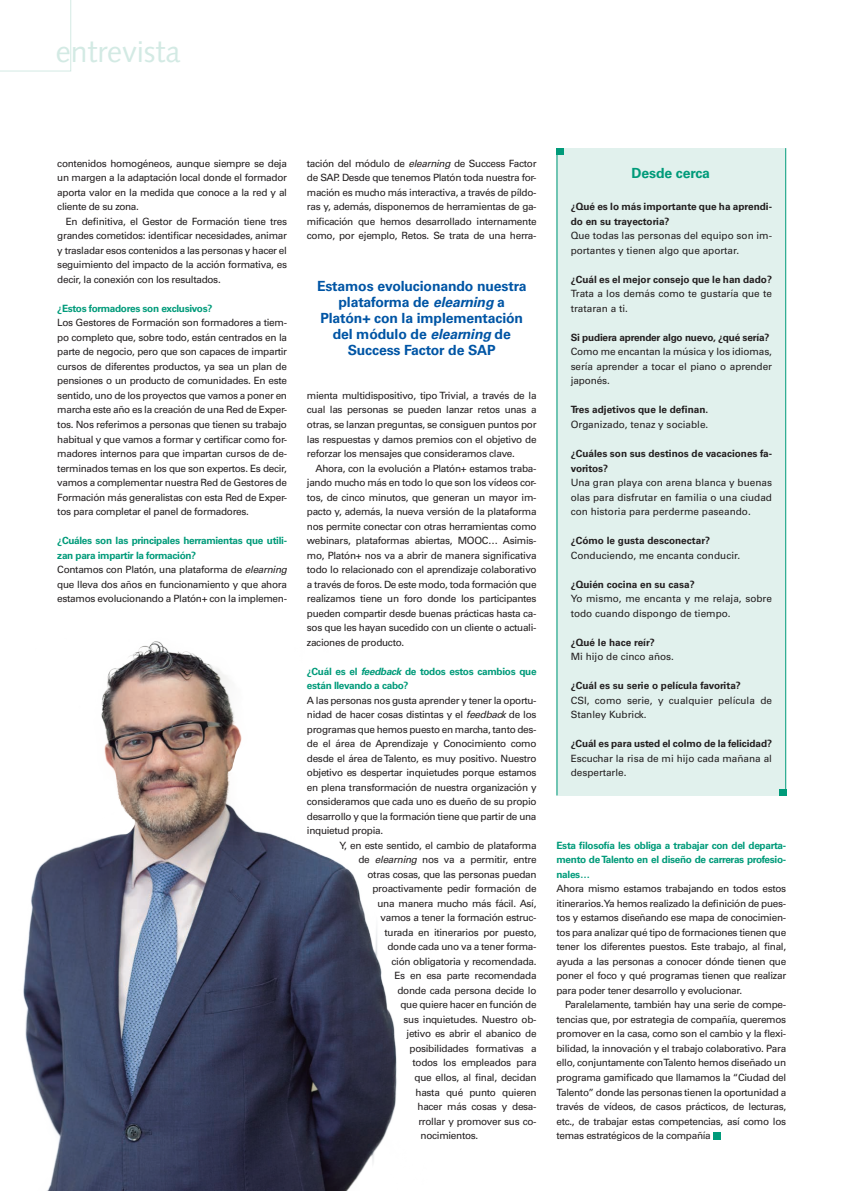
<style>
.page{position:relative;width:842px;height:1191px;background:#fff}
.page>*{position:absolute;margin:0;border:0;box-sizing:border-box;transform-origin:0 0}
.GEST_0_Seccio_següen{font:30px "Syntax LT";color:#d3eae4}
._1_Destacat{font:700 14px/16px "Univers LT";letter-spacing:-.01em;color:#0155a5;text-align:center}
.SEL_2_Despiece_Entre{font:700 14px "Univers LT";letter-spacing:-.01em;color:#009b7a}
._1_Text{font:10px/14.5px "Univers LT";letter-spacing:-.03em;color:#231f20;text-align:justify}
._1_Text_Sagnat{font:10px/14.5px "Univers LT";color:#231f20;text-align:justify}
._1_Text_Sagnat-2{font:700 10px/14.5px "Univers LT";color:#231f20}
.GEST_1_Pregunta{font:700 10px/14.5px "Univers LT";letter-spacing:-.03em;color:#009b7a}
._1_Text_Sagnat-3{font:700 10px "Univers LT";letter-spacing:-.02em;color:#231f20}
.s1{font-style:italic}
</style>
<div class="page">
<div style="left:713px;top:1131px;width:7px;height:7px;background:#009b7a"></div>
<div style="left:556px;top:148px;width:230px;height:647px;background:#e1f1ed"></div>
<div style="left:556px;top:148px;width:7px;height:7px;background:#009b7a"></div>
<hr style="left:785px;top:148px;width:1px;height:647px;background:#009b7a">
<hr style="left:556px;top:148px;width:1px;height:647px;background:#009b7a">
<div style="left:779px;top:788px;width:7px;height:7px;background:#009b7a"></div>
<img style="left:23px;top:641px;width:374px;height:549px">
<svg style="left:0;top:0;width:71px;height:71px"></svg>
<p class="GEST_0_Seccio_següen" style="left:56px;top:34px;width:126px">entrevista</p>
<p class="_1_Text" style="left:57px;top:156px;width:231px">contenidos homogéneos, aunque siempre se deja un margen a la adaptación local donde el formador aporta valor en la medida que conoce a la red y al cliente de su zona.</p>
<p class="_1_Text_Sagnat" style="left:57px;top:214px;width:231px;text-indent:8px">En definitiva, el Gestor de Formación tiene tres grandes cometidos: identificar necesidades, animar y trasladar esos contenidos a las personas y hacer el seguimiento del impacto de la acción formativa, es decir, la conexión con los resultados.</p>
<p class="GEST_1_Pregunta" style="left:57px;top:301px;width:157px">¿Estos formadores son exclusivos?</p>
<p class="_1_Text" style="left:57px;top:315px;width:231px">Los Gestores de Formación son formadores a tiem&shy;po completo que, sobre todo, están centrados en la parte de negocio, pero que son capaces de impartir cursos de diferentes productos, ya sea un plan de pensiones o un producto de comunidades. En este sentido, uno de los proyectos que vamos a poner en marcha este año es la creación de una Red de Exper&shy;tos. Nos referimos a personas que tienen su trabajo habitual y que vamos a formar y certificar como for&shy;madores internos para que impartan cursos de de&shy;terminados temas en los que son expertos. Es decir, vamos a complementar nuestra Red de Gestores de Formación más generalistas con esta Red de Exper&shy;tos para completar el panel de formadores.</p>
<p class="GEST_1_Pregunta" style="left:57px;top:533px;width:231px">¿Cuáles son las principales herramientas que utili&shy;zan para impartir la formación?</p>
<p class="_1_Text" style="left:57px;top:562px;width:231px">Contamos con Platón, una plataforma de <span class="s1">elearning </span>que lleva dos años en funcionamiento y que ahora estamos evolucionando a Platón+ con la implemen-</p>
<p class="_1_Text" style="left:307px;top:156px;width:231px">tación del módulo de <span class="s1">elearning</span> de Success Factor de SAP. Desde que tenemos Platón toda nuestra for&shy;mación es mucho más interactiva, a través de píldo&shy;ras y, además, disponemos de herramientas de ga&shy;mificación que hemos desarrollado internamente como, por ejemplo, Retos. Se trata de una herra-</p>
<p class="_1_Destacat" style="left:317px;top:278px;width:211px">Estamos evolucionando nuestra plataforma de <span class="s1">elearning</span> a<br>Platón+ con la implementación del módulo de <span class="s1">elearning</span> de<br>Success Factor de SAP</p>
<p class="_1_Text" style="left:307px;top:388px;width:231px">mienta multidispositivo, tipo Trivial, a través de la cual las personas se pueden lanzar retos unas a otras, se lanzan preguntas, se consiguen puntos por las respuestas y damos premios con el objetivo de reforzar los mensajes que consideramos clave.</p>
<p class="_1_Text_Sagnat" style="left:307px;top:460px;width:231px;text-indent:8px">Ahora, con la evolución a Platón+ estamos traba&shy;jando mucho más en todo lo que son los vídeos cor&shy;tos, de cinco minutos, que generan un mayor im&shy;pacto y, además, la nueva versión de la plataforma nos permite conectar con otras herramientas como webinars, plataformas abiertas, MOOC… Asimis&shy;mo, Platón+ nos va a abrir de manera significativa todo lo relacionado con el aprendizaje colaborativo a través de foros. De este modo, toda formación que realizamos tiene un foro donde los participantes pueden compartir desde buenas prácticas hasta ca&shy;sos que les hayan sucedido con un cliente o actuali&shy;zaciones de producto.</p>
<p class="GEST_1_Pregunta" style="left:307px;top:663px;width:231px">¿Cuál es el <span class="s1">feedback</span> de todos estos cambios que están llevando a cabo?</p>
<p class="_1_Text" style="left:307px;top:692px;width:231px">A las personas nos gusta aprender y tener la oportu&shy;nidad de hacer cosas distintas y el <span class="s1">feedback</span> de los programas que hemos puesto en marcha, tanto des&shy;de el área de Aprendizaje y Conocimiento como desde el área de Talento, es muy positivo. Nuestro objetivo es despertar inquietudes porque estamos en plena transformación de nuestra organización y consideramos que cada uno es dueño de su propio desarrollo y que la formación tiene que partir de una inquietud propia.</p>
<p class="_1_Text" style="left:339px;top:837px;width:199px">Y, en este sentido, el cambio de plataforma</p>
<p class="_1_Text" style="left:358px;top:852px;width:180px">de <span class="s1">elearning</span> nos va a permitir, entre</p>
<p class="_1_Text" style="left:367px;top:866px;width:171px">otras cosas, que las personas puedan</p>
<p class="_1_Text" style="left:372px;top:881px;width:166px">proactivamente pedir formación de</p>
<p class="_1_Text" style="left:377px;top:895px;width:160px">una manera mucho más fácil. Así,</p>
<p class="_1_Text" style="left:380px;top:910px;width:157px">vamos a tener la formación estruc-</p>
<p class="_1_Text" style="left:384px;top:924px;width:154px">turada en itinerarios por puesto,</p>
<p class="_1_Text" style="left:387px;top:939px;width:150px">donde cada uno va a tener forma-</p>
<p class="_1_Text" style="left:391px;top:953px;width:146px">ción obligatoria y recomendada.</p>
<p class="_1_Text" style="left:394px;top:968px;width:143px">Es en esa parte recomendada</p>
<p class="_1_Text" style="left:397px;top:982px;width:140px">donde cada persona decide lo</p>
<p class="_1_Text" style="left:400px;top:997px;width:138px">que quiere hacer en función de</p>
<p class="_1_Text" style="left:403px;top:1011px;width:134px">sus inquietudes. Nuestro ob-</p>
<p class="_1_Text" style="left:406px;top:1026px;width:131px">jetivo es abrir el abanico de</p>
<p class="_1_Text" style="left:409px;top:1040px;width:129px">posibilidades formativas a</p>
<p class="_1_Text" style="left:412px;top:1055px;width:126px">todos los empleados para</p>
<p class="_1_Text" style="left:414px;top:1069px;width:123px">que ellos, al final, decidan</p>
<p class="_1_Text" style="left:415px;top:1084px;width:122px">hasta qué punto quieren</p>
<p class="_1_Text" style="left:417px;top:1098px;width:120px">hacer más cosas y desa-</p>
<p class="_1_Text" style="left:418px;top:1113px;width:119px">rrollar y promover sus co-</p>
<p class="_1_Text" style="left:420px;top:1127px;width:59px">nocimientos.</p>
<p class="SEL_2_Despiece_Entre" style="left:631px;top:165px;width:80px">Desde cerca</p>
<p class="_1_Text_Sagnat-2" style="left:570px;top:199px;width:203px">¿Qué es lo más importante que ha aprendi&shy;do en su trayectoria?</p>
<p class="_1_Text_Sagnat" style="left:570px;top:228px;width:203px">Que todas las personas del equipo son im&shy;portantes y tienen algo que aportar.</p>
<p class="_1_Text_Sagnat-2" style="left:570px;top:272px;width:203px">¿Cuál es el mejor consejo que le han dado?</p>
<p class="_1_Text_Sagnat" style="left:570px;top:286px;width:203px">Trata a los demás como te gustaría que te trataran a ti.</p>
<p class="_1_Text_Sagnat-3" style="left:570px;top:331px;width:200px">Si pudiera aprender algo nuevo, ¿qué sería?</p>
<p class="_1_Text_Sagnat" style="left:570px;top:344px;width:203px">Como me encantan la música y los idiomas, sería aprender a tocar el piano o aprender japonés.</p>
<p class="_1_Text_Sagnat-2" style="left:570px;top:402px;width:139px">Tres adjetivos que le definan.</p>
<p class="_1_Text_Sagnat" style="left:570px;top:417px;width:139px">Organizado, tenaz y sociable.</p>
<p class="_1_Text_Sagnat-2" style="left:570px;top:446px;width:203px">¿Cuáles son sus destinos de vacaciones fa&shy;voritos?</p>
<p class="_1_Text_Sagnat" style="left:570px;top:475px;width:203px">Una gran playa con arena blanca y buenas olas para disfrutar en familia o una ciudad con historia para perderme paseando.</p>
<p class="_1_Text_Sagnat-2" style="left:570px;top:533px;width:141px">¿Cómo le gusta desconectar?</p>
<p class="_1_Text_Sagnat" style="left:570px;top:547px;width:171px">Conduciendo, me encanta conducir.</p>
<p class="_1_Text_Sagnat-2" style="left:570px;top:576px;width:125px">¿Quién cocina en su casa?</p>
<p class="_1_Text_Sagnat" style="left:570px;top:591px;width:203px">Yo mismo, me encanta y me relaja, sobre todo cuando dispongo de tiempo.</p>
<p class="_1_Text_Sagnat-2" style="left:570px;top:634px;width:86px">¿Qué le hace reír?</p>
<p class="_1_Text_Sagnat" style="left:570px;top:649px;width:105px">Mi hijo de cinco años.</p>
<p class="_1_Text_Sagnat-2" style="left:570px;top:678px;width:172px">¿Cuál es su serie o película favorita?</p>
<p class="_1_Text_Sagnat" style="left:570px;top:692px;width:203px">CSI, como serie, y cualquier película de<br>Stanley Kubrick.</p>
<p class="_1_Text_Sagnat-2" style="left:570px;top:736px;width:203px">¿Cuál es para usted el colmo de la felicidad?</p>
<p class="_1_Text_Sagnat" style="left:570px;top:750px;width:203px">Escuchar la risa de mi hijo cada mañana al despertarle.</p>
<p class="GEST_1_Pregunta" style="left:556px;top:837px;width:231px;text-align:justify">Esta filosofía les obliga a trabajar con del departa&shy;mento de Talento en el diseño de carreras profesio&shy;nales…</p>
<p class="_1_Text" style="left:556px;top:881px;width:231px">Ahora mismo estamos trabajando en todos estos itinerarios. Ya hemos realizado la definición de pues&shy;tos y estamos diseñando ese mapa de conocimien&shy;tos para analizar qué tipo de formaciones tienen que tener los diferentes puestos. Este trabajo, al final, ayuda a las personas a conocer dónde tienen que poner el foco y qué programas tienen que realizar para poder tener desarrollo y evolucionar.</p>
<p class="_1_Text_Sagnat" style="left:556px;top:997px;width:231px;text-indent:9px">Paralelamente, también hay una serie de compe&shy;tencias que, por estrategia de compañía, queremos promover en la casa, como son el cambio y la flexi&shy;bilidad, la innovación y el trabajo colaborativo. Para ello, conjuntamente con Talento hemos diseñado un programa gamificado que llamamos la “Ciudad del Talento” donde las personas tienen la oportunidad a través de vídeos, de casos prácticos, de lecturas, etc., de trabajar estas competencias, así como los temas estratégicos de la compañía</p>
</div>
